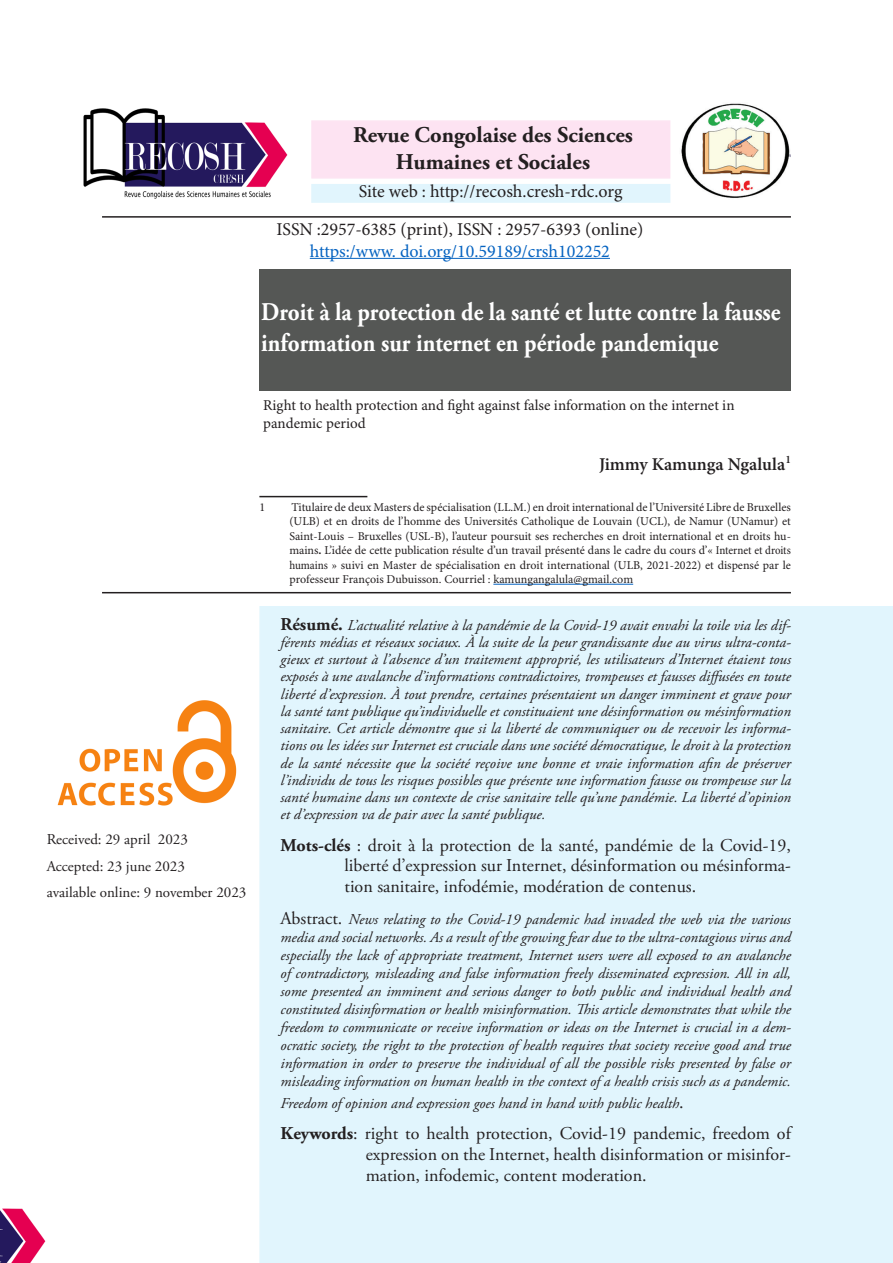
<style>
.page{position:relative;width:893px;height:1263px;background:#fff}
.page>*{position:absolute;margin:0;border:0;box-sizing:border-box;transform-origin:0 0}
.t1{font:700 25.5px/30.6px "Adobe Garamond Pro";color:#fff;scale:.91 1}
.t2{font:700 22.5px "Adobe Garamond Pro";color:#231f20}
.t3{font:18px/20.7px "Adobe Garamond Pro";color:#231f20;text-align:justify}
.t4{font:18px "Minion Pro";color:#231f20}
.t5{font:18px "Minion Pro";color:#0563c1}
.t6{font:600 18px "Minion Pro";letter-spacing:-.005em;color:#231f20}
.Heading_1{font:italic 15px/17.2px "Adobe Garamond Pro";color:#231f20;text-align:justify}
.t7{font:15px/18px "Minion Pro";color:#231f20}
.t8{font:15px "Adobe Garamond Pro";color:#231f20}
.bas_de_page{font:12px/14.4px "Minion Pro";color:#231f20;text-align:justify}
.s1{font-weight:700}
.s2{font-stretch:condensed}
.s3{font-weight:700;font-style:normal;font-size:18px}
.s4{font-style:normal;font-size:18px}
</style>
<div class="page">
<div style="left:311px;top:120px;width:359px;height:59px;background:#fde3f2"></div>
<div style="left:311px;top:184px;width:359px;height:19px;background:#e1f5fd"></div>
<div style="left:259px;top:606px;width:634px;height:657px;background:#e1f5fd"></div>
<img style="left:57px;top:700px;width:180px;height:106px">
<img style="left:83px;top:108px;width:205px;height:91px">
<img style="left:0;top:1208px;width:46px;height:55px">
<img style="left:681px;top:103px;width:110px;height:95px">
<div style="left:259px;top:269px;width:532px;height:122px;background:#555755"></div>
<hr style="left:259px;top:496px;width:108px;height:1px;background:#231f20">
<hr style="left:493px;top:584px;width:140px;height:1px;background:#0563c1">
<hr style="left:102px;top:216px;width:689px;height:2px;background:#231f20">
<hr style="left:102px;top:592px;width:689px;height:1px;background:#231f20">
<hr style="left:310px;top:258px;width:300px;height:1px;background:#0563c1">
<p class="t2" style="left:353px;top:122px;width:281px">Revue Congolaise des Sciences</p>
<p class="t2" style="left:396px;top:149px;width:196px">Humaines et Sociales</p>
<p class="t4" style="left:359px;top:180px;width:265px">Site web : http://recosh.cresh-rdc.org</p>
<p class="t4" style="left:276px;top:218px;width:369px">ISSN :2957-6385 (print), ISSN : 2957-6393 (online)</p>
<p class="t5" style="left:310px;top:240px;width:302px">https:/www. doi.org/10.59189/crsh102252</p>
<p class="t1" style="left:261px;top:297px;width:572px">Droit à la protection de la santé et lutte contre la fausse information sur internet en période pandemique</p>
<p class="t8" style="left:47px;top:831px;width:143px">Received: 29 april 2023</p>
<p class="t8" style="left:47px;top:857px;width:140px">Accepted: 23 june 2023</p>
<p class="t8" style="left:47px;top:884px;width:201px">available online: 9 november 2023</p>
<p class="t7" style="left:263px;top:397px;width:473px">Right to health protection and fight against false information on the internet in pandemic period</p>
<p class="t6" style="left:599px;top:451px;width:193px">Jimmy Kamunga Ngalula<sup>1</sup></p>
<p class="bas_de_page" style="left:259px;top:500px;width:7px">1</p>
<p class="bas_de_page" style="left:289px;top:500px;width:503px">Titulaire de deux Masters de spécialisation (LL.M.) en droit international de l’Université Libre de Bruxelles (ULB) et en droits de l’homme des Universités Catholique de Louvain (UCL), de Namur (UNamur) et Saint-Louis – Bruxelles (USL-B), l’auteur poursuit ses recherches en droit international et en droits hu&shy;mains<span class="s1">.</span> L’idée de cette publication résulte d’un travail présenté dans le cadre du cours d’« <span class="s2">Internet et droits humains</span> » suivi en Master de spécialisation en droit international (ULB, 2021-2022) et dispensé par le professeur François Dubuisson. Courriel : kamungangalula@gmail.com</p>
<p class="Heading_1" style="left:281px;top:617px;width:512px"><span class="s3">Résumé.</span> L’actualité relative à la pandémie de la Covid-19 avait envahi la toile via les dif&shy;férents médias et réseaux sociaux. À la suite de la peur grandissante due au virus ultra-conta&shy;gieux et surtout à l’absence d’un traitement approprié, les utilisateurs d’Internet étaient tous exposés à une avalanche d’informations contradictoires, trompeuses et fausses diffusées en toute liberté d’expression. À tout prendre, certaines présentaient un danger imminent et grave pour la santé tant publique qu’individuelle et constituaient une désinformation ou mésinformation sanitaire. Cet article démontre que si la liberté de communiquer ou de recevoir les informa&shy;tions ou les idées sur Internet est cruciale dans une société démocratique, le droit à la protection de la santé nécessite que la société reçoive une bonne et vraie information afin de préserver l’individu de tous les risques possibles que présente une information fausse ou trompeuse sur la santé humaine dans un contexte de crise sanitaire telle qu’une pandémie. La liberté d’opinion et d’expression va de pair avec la santé publique.</p>
<p class="t3" style="left:344px;top:835px;width:448px;text-indent:-64px"><span class="s1">Mots-clés</span> : droit à la protection de la santé, pandémie de la Covid-19, liberté d’expression sur Internet, désinformation ou mésinforma&shy;tion sanitaire, infodémie, modération de contenus.</p>
<p class="Heading_1" style="left:281px;top:911px;width:512px;line-height:18px"><span class="s4">Abstract.</span> News relating to the Covid-19 pandemic had invaded the web via the various media and social networks. As a result of the growing fear due to the ultra-contagious virus and especially the lack of appropriate treatment, Internet users were all exposed to an avalanche of contradictory, misleading and false information freely disseminated expression. All in all, some presented an imminent and serious danger to both public and individual health and constituted disinformation or health misinformation. This article demonstrates that while the freedom to communicate or receive information or ideas on the Internet is crucial in a dem&shy;ocratic society, the right to the protection of health requires that society receive good and true information in order to preserve the individual of all the possible risks presented by false or misleading information on human health in the context of a health crisis such as a pandemic.</p>
<p class="Heading_1" style="left:281px;top:1095px;width:405px">Freedom of opinion and expression goes hand in hand with public health<span class="s4">.</span></p>
<p class="t3" style="left:366px;top:1124px;width:427px;text-indent:-85px"><span class="s1">Keywords</span>: right to health protection, Covid-19 pandemic, freedom of expression on the Internet, health disinformation or misinfor&shy;mation, infodemic, content moderation.</p>
</div>
